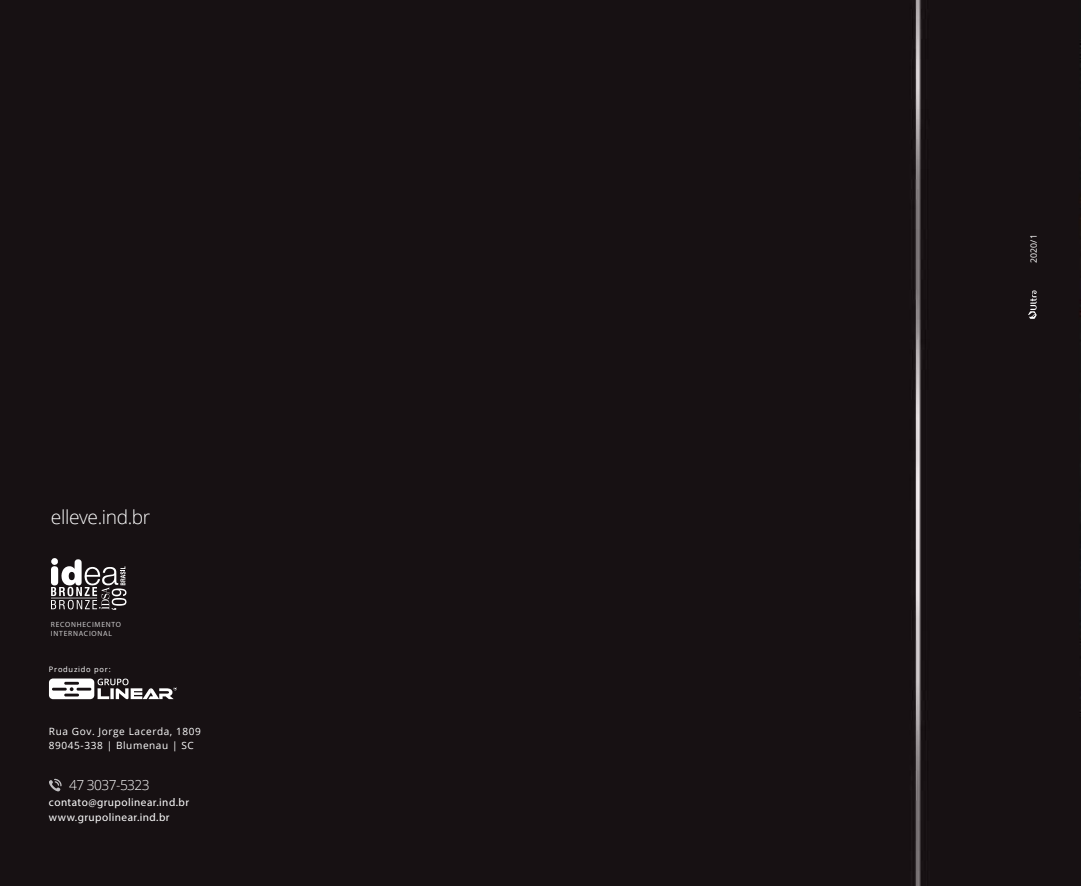
<style>
.page{position:relative;width:1081px;height:886px;background:#171113}
.page>*{position:absolute;margin:0;border:0;box-sizing:border-box;transform-origin:0 0}
.t1{font:300 19.12px "Open Sans";letter-spacing:-.02em;color:#fff}
.t2{font:300 13.75px "Open Sans";letter-spacing:-.04em;color:#fff}
.t3{font:800 11.25px/14.8px "Open Sans";letter-spacing:.04em;color:#fff}
.t4{font:10px/14.6px "Open Sans";letter-spacing:.06em;color:#fff}
.t5{font:8.75px "Open Sans";color:#fff}
.t6{font:600 7.5px/9.6px "Open Sans";letter-spacing:.1em;color:#cbcacb}
.t7{font:7.5px "Open Sans";letter-spacing:.1em;color:#fff}
</style>
<div class="page">
<svg style="left:51px;top:558px;width:75px;height:52px"></svg>
<svg style="left:48px;top:779px;width:14px;height:13px"></svg>
<svg style="left:49px;top:678px;width:128px;height:21px"></svg>
<svg style="left:1028px;top:290px;width:8px;height:29px"></svg>
<h1 class="t1" style="left:51px;top:503px;width:101px">elleve.ind.br</h1>
<p class="t6" style="left:51px;top:619px;width:72px">RECONHECIMENTO<br>INTERNACIONAL</p>
<p class="t7" style="left:49px;top:664px;width:63px">Produzido por:</p>
<p class="t4" style="left:49px;top:723px;width:154px">Rua Gov. Jorge Lacerda, 1809<br>89045-338 | Blumenau | SC</p>
<p class="t2" style="left:69px;top:775px;width:82px">47 3037-5323</p>
<p class="t3" style="left:49px;top:794px;width:142px">contato@grupolinear.ind.br www.grupolinear.ind.br</p>
<p class="t5" style="left:1027px;top:263px;width:30px;rotate:-90deg">2020/1</p>
</div>
